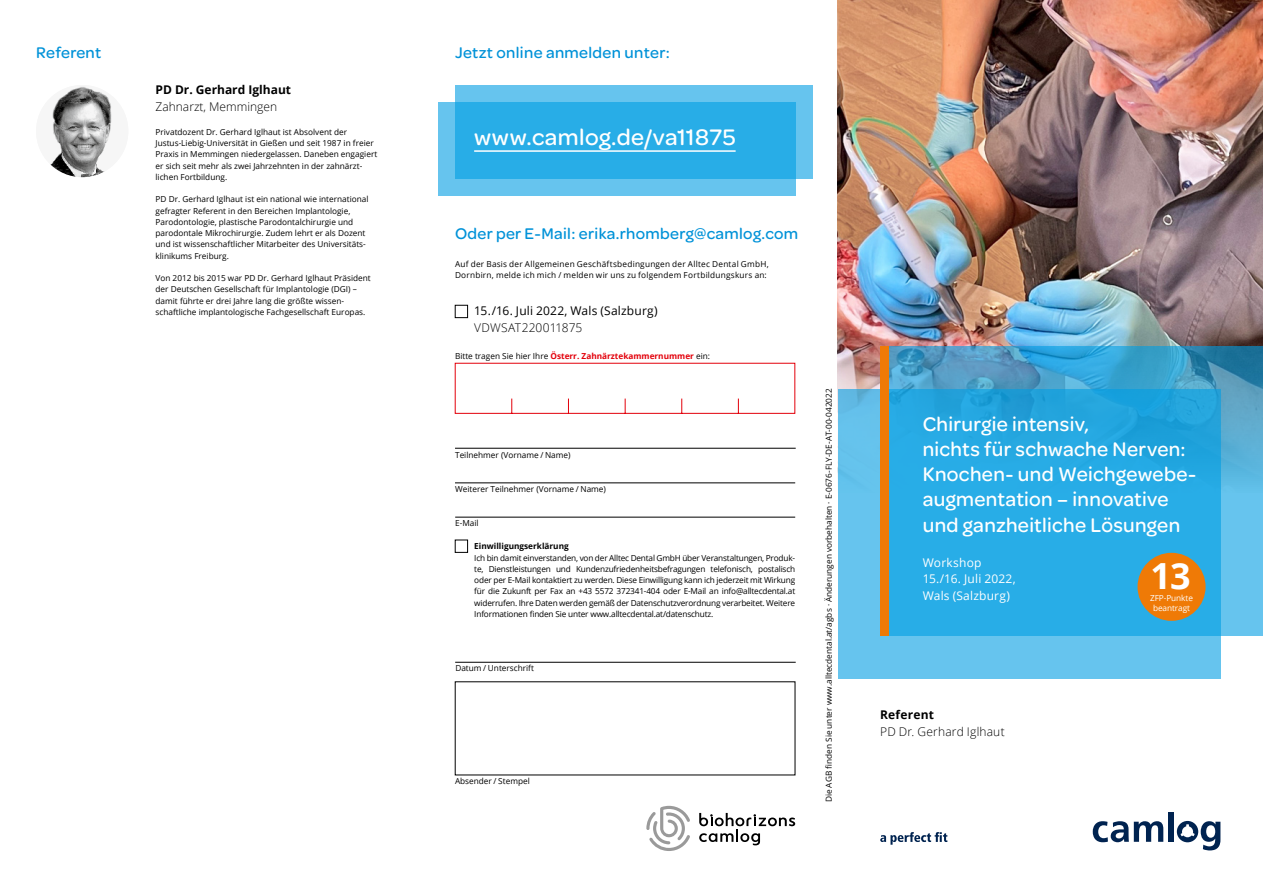
<style>
.page{position:relative;width:1263px;height:893px;background:#fff}
.page>*{position:absolute;margin:0;border:0;box-sizing:border-box;transform-origin:0 0}
.t1{font:700 36px "Open Sans";color:#fff}
.t2{font:500 24px "Omnes";letter-spacing:.015em;color:#fff}
.t3{font:500 21px/25.2px "Omnes";letter-spacing:.015em;color:#fff}
.t4{font:500 16.5px "Omnes";letter-spacing:.02em;color:#0092d8}
.t5{font:300 12px "Open Sans";color:#000}
.t6{font:12px/16.5px "Open Sans";letter-spacing:.015em;color:#fff}
.t7{font:12px "Open Sans";letter-spacing:.015em;color:#000}
.t8{font:700 12px "Open Sans";color:#000}
.t9{font:700 12px "Open Sans";letter-spacing:.02em;color:#000}
.t10{font:8.25px/11.2px "Open Sans";color:#000}
.t11{font:8.25px/11.2px "Open Sans";letter-spacing:.025em;color:#000}
.t12{font:700 8.25px "Open Sans";color:#e3000b}
.t13{font:700 8.25px "Open Sans";color:#000}
.t14{font:8.25px/10.5px "Open Sans";letter-spacing:-.01em;color:#fff;text-align:center}
.s1{font-weight:400;color:#000}
</style>
<div class="page">
<img style="left:838px;top:0;width:425px;height:389px">
<div style="left:838px;top:389px;width:382px;height:289px;background:#66c4ee"></div>
<svg style="left:889px;top:347px;width:374px;height:289px;background:#30a9df"></svg>
<div style="left:880px;top:347px;width:9px;height:289px;background:#ef7a06"></div>
<div style="left:1137px;top:553px;width:68px;height:68px;background:#ef7a06;border-radius:50%"></div>
<hr style="left:455px;top:448px;width:341px;height:1px;background:#000">
<hr style="left:455px;top:483px;width:340px;height:1px;background:#000">
<hr style="left:455px;top:517px;width:340px;height:1px;background:#000">
<hr style="left:455px;top:662px;width:341px;height:1px;background:#000">
<div style="left:455px;top:540px;width:13px;height:13px;border:1px solid #000"></div>
<svg style="left:454px;top:362px;width:341px;height:52px"></svg>
<img style="left:36px;top:85px;width:92px;height:92px;border-radius:46px">
<div style="left:455px;top:305px;width:13px;height:13px;border:1px solid #000"></div>
<div style="left:438px;top:102px;width:357px;height:94px;background:#66c4ee"></div>
<svg style="left:455px;top:85px;width:357px;height:94px;background:#35b2e8"></svg>
<hr style="left:474px;top:150px;width:262px;height:2px;background:#fff">
<svg style="left:880px;top:832px;width:67px;height:13px"></svg>
<svg style="left:1093px;top:821px;width:70px;height:21px"></svg>
<div style="left:1168px;top:812px;width:6px;height:30px;background:#002350"></div>
<svg style="left:1177px;top:821px;width:43px;height:29px"></svg>
<svg style="left:699px;top:813px;width:96px;height:32px"></svg>
<svg style="left:646px;top:806px;width:44px;height:45px"></svg>
<h3 class="t4" style="left:36px;top:41px;width:67px">Referent</h3>
<h3 class="t8" style="left:156px;top:81px;width:137px">PD Dr. Gerhard Iglhaut</h3>
<h3 class="t5" style="left:156px;top:98px;width:123px">Zahnarzt, Memmingen</h3>
<p class="t10" style="left:156px;top:126px;width:223px">Privatdozent Dr. Gerhard Iglhaut ist Absolvent der Justus-Liebig-Universität in Gießen und seit 1987 in freier Praxis in Memmingen niedergelassen. Daneben engagiert er sich seit mehr als zwei Jahrzehnten in der zahnärzt&shy;lichen Fortbildung.</p>
<p class="t10" style="left:156px;top:193px;width:214px">PD Dr. Gerhard Iglhaut ist ein national wie international gefragter Referent in den Bereichen Implantologie, Parodontologie, plastische Parodontalchirurgie und parodontale Mikrochirurgie. Zudem lehrt er als Dozent und ist wissenschaftlicher Mitarbeiter des Universitäts&shy;klinikums Freiburg.</p>
<p class="t10" style="left:156px;top:272px;width:217px">Von 2012 bis 2015 war PD Dr. Gerhard Iglhaut Präsident der Deutschen Gesellschaft für Implantologie (DGI) – damit führte er drei Jahre lang die größte wissen&shy;schaftliche implantologische Fachgesellschaft Europas.</p>
<h3 class="t4" style="left:455px;top:41px;width:216px">Jetzt online anmelden unter:</h3>
<h2 class="t2" style="left:474px;top:121px;width:263px">www.camlog.de/va11875</h2>
<h3 class="t4" style="left:455px;top:222px;width:345px">Oder per E-Mail: erika.rhomberg@camlog.com</h3>
<p class="t11" style="left:455px;top:258px;width:315px">Auf der Basis der Allgemeinen Geschäftsbedingungen der Alltec Dental GmbH,<br>Dornbirn, melde ich mich / melden wir uns zu folgendem Fortbildungskurs an:</p>
<h3 class="t7" style="left:474px;top:303px;width:185px">15./16. Juli 2022, Wals (Salzburg)</h3>
<h3 class="t5" style="left:474px;top:319px;width:110px">VDWSAT220011875</h3>
<p class="t12" style="left:455px;top:350px;width:257px"><span class="s1">Bitte tragen Sie hier Ihre</span> Österr. Zahnärztekammernummer <span class="s1">ein:</span></p>
<p class="t10" style="left:455px;top:449px;width:117px">Teilnehmer (Vorname / Name)</p>
<p class="t10" style="left:455px;top:483px;width:152px">Weiterer Teilnehmer (Vorname / Name)</p>
<p class="t10" style="left:455px;top:517px;width:25px">E-Mail</p>
<p class="t13" style="left:474px;top:540px;width:96px">Einwilligungserklärung</p>
<p class="t10" style="left:474px;top:552px;width:322px;text-align:justify">Ich bin damit einverstanden, von der Alltec Dental GmbH über Veranstaltungen, Produk&shy;te, Dienstleistungen und Kundenzufriedenheitsbefragungen telefonisch, postalisch oder per E-Mail kontaktiert zu werden. Diese Einwilligung kann ich jederzeit mit Wirkung für die Zukunft per Fax an +43 5572 372341-404 oder E-Mail an info@alltecdental.at widerrufen. Ihre Daten werden gemäß der Datenschutzverordnung verarbeitet. Weitere Informationen finden Sie unter www.alltecdental.at/datenschutz.</p>
<p class="t10" style="left:455px;top:662px;width:80px">Datum / Unterschrift</p>
<p class="t10" style="left:455px;top:775px;width:76px">Absender / Stempel</p>
<p class="t10" style="left:823px;top:802px;width:415px;rotate:-90deg">Die AGB finden Sie unter www.alltecdental.at/agbs · Änderungen vorbehalten · E-0676-FLY-DE-AT-00-042022</p>
<h3 class="t3" style="left:923px;top:410px;width:275px">Chirurgie intensiv,<br>nichts für schwache Nerven:<br>Knochen- und Weichgewebe&shy;augmentation – innovative und ganzheitliche Lösungen</h3>
<h3 class="t6" style="left:923px;top:554px;width:94px">Workshop<br>15./16. Juli 2022,<br>Wals (Salzburg)</h3>
<h1 class="t1" style="left:1151px;top:550px;width:42px">13</h1>
<p class="t14" style="left:1150px;top:592px;width:44px">ZFP-Punkte beantragt</p>
<h3 class="t9" style="left:880px;top:706px;width:55px">Referent</h3>
<h3 class="t5" style="left:880px;top:723px;width:126px">PD Dr. Gerhard Iglhaut</h3>
</div>
